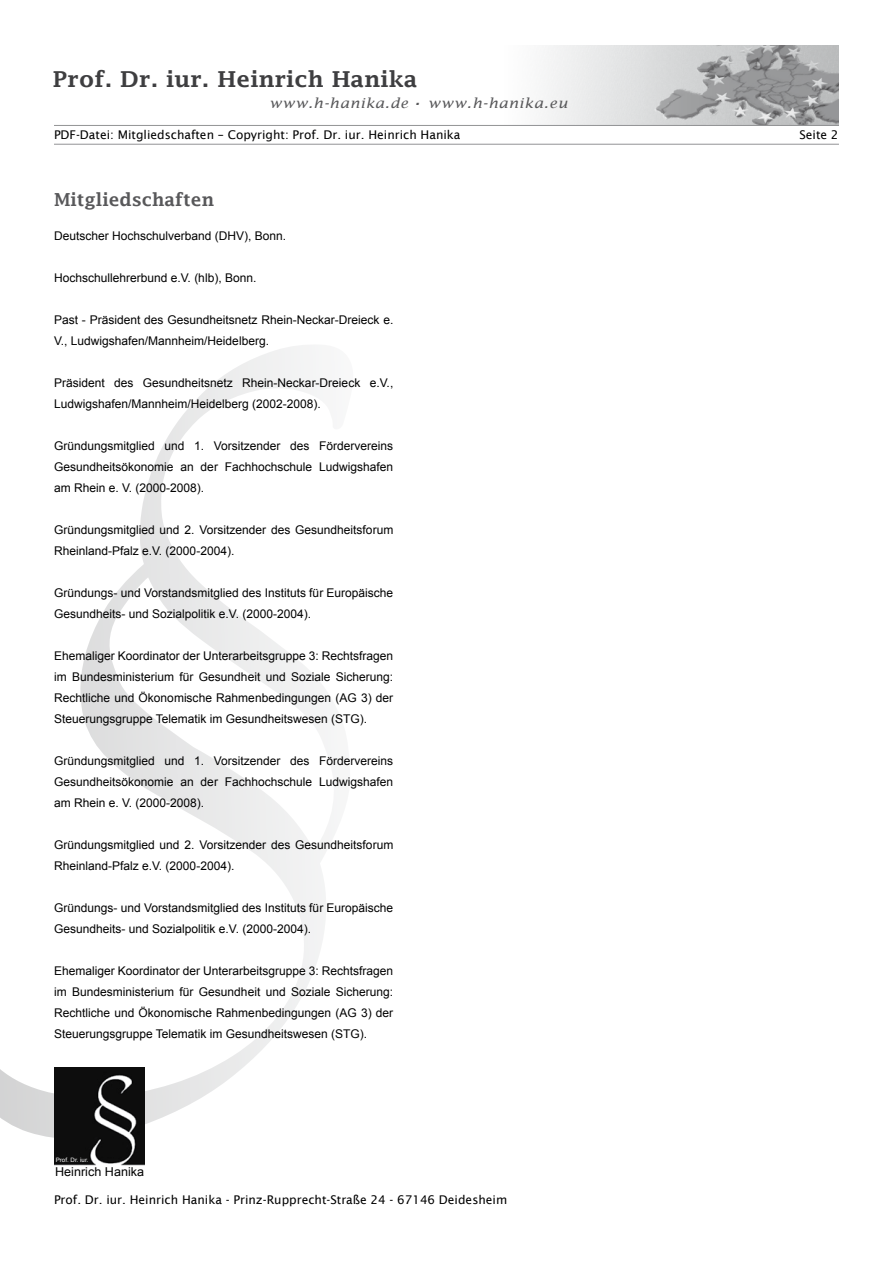
<style>
.page{position:relative;width:893px;height:1263px;background:#fff}
.page>*{position:absolute;margin:0;border:0;box-sizing:border-box;transform-origin:0 0}
.t1{font:600 22.05px "Lucida Fax";letter-spacing:.005em;color:#3e3e40;scale:1.05 1}
.t2{font:600 18px "Lucida Fax";color:#58585a}
.t3{font:italic 13.8px "Lucida Fax";letter-spacing:.035em;color:#58585a;scale:1.1 1}
.t4{font:12.3px "Arial";color:#000}
.t5{font:12px/21px "Arial";color:#000}
.t6{font:12px "Lucida Sans";color:#000}
.t7{font:6px "Arial";color:#fff}
</style>
<div class="page">
<svg style="left:0;top:345px;width:335px;height:794px"></svg>
<img style="left:521px;top:45px;width:318px;height:80px">
<img style="left:54px;top:1068px;width:90px;height:97px">
<hr style="left:54px;top:125px;width:785px;height:1px;background:#929395">
<hr style="left:54px;top:144px;width:785px;height:1px;background:#929395">
<h1 class="t1" style="left:53px;top:66px;width:349px">Prof. Dr. iur. Heinrich Hanika</h1>
<p class="t3" style="left:269px;top:95px;width:273px">www.h-hanika.de <sup>.</sup> www.h-hanika.eu</p>
<p class="t6" style="left:54px;top:127px;width:408px">PDF-Datei: Mitgliedschaften – Copyright: Prof. Dr. iur. Heinrich Hanika</p>
<p class="t6" style="left:799px;top:127px;width:41px">Seite 2</p>
<h2 class="t2" style="left:54px;top:189px;width:162px">Mitgliedschaften</h2>
<p class="t5" style="left:54px;top:226px;width:234px">Deutscher Hochschulverband (DHV), Bonn.</p>
<p class="t5" style="left:54px;top:268px;width:204px">Hochschullehrerbund e.V. (hlb), Bonn.</p>
<p class="t5" style="left:54px;top:310px;width:341px">Past - Präsident des Gesundheitsnetz Rhein-Neckar-Dreieck e.<br>V., Ludwigshafen/Mannheim/Heidelberg.</p>
<p class="t5" style="left:54px;top:373px;width:341px">Präsident des Gesundheitsnetz Rhein-Neckar-Dreieck e.V.,<br>Ludwigshafen/Mannheim/Heidelberg (2002-2008).</p>
<p class="t5" style="left:54px;top:436px;width:341px;text-align:justify">Gründungsmitglied und 1. Vorsitzender des Fördervereins Gesundheitsökonomie an der Fachhochschule Ludwigshafen am Rhein e. V. (2000-2008).</p>
<p class="t5" style="left:54px;top:520px;width:341px">Gründungsmitglied und 2. Vorsitzender des Gesundheitsforum<br>Rheinland-Pfalz e.V. (2000-2004).</p>
<p class="t5" style="left:54px;top:583px;width:341px">Gründungs- und Vorstandsmitglied des Instituts für Europäische<br>Gesundheits- und Sozialpolitik e.V. (2000-2004).</p>
<p class="t5" style="left:54px;top:646px;width:341px;text-align:justify">Ehemaliger Koordinator der Unterarbeitsgruppe 3: Rechtsfragen im Bundesministerium für Gesundheit und Soziale Sicherung:<br>Rechtliche und Ökonomische Rahmenbedingungen (AG 3) der Steuerungsgruppe Telematik im Gesundheitswesen (STG).</p>
<p class="t5" style="left:54px;top:751px;width:341px;text-align:justify">Gründungsmitglied und 1. Vorsitzender des Fördervereins Gesundheitsökonomie an der Fachhochschule Ludwigshafen am Rhein e. V. (2000-2008).</p>
<p class="t5" style="left:54px;top:835px;width:341px">Gründungsmitglied und 2. Vorsitzender des Gesundheitsforum<br>Rheinland-Pfalz e.V. (2000-2004).</p>
<p class="t5" style="left:54px;top:898px;width:341px">Gründungs- und Vorstandsmitglied des Instituts für Europäische<br>Gesundheits- und Sozialpolitik e.V. (2000-2004).</p>
<p class="t5" style="left:54px;top:961px;width:341px;text-align:justify">Ehemaliger Koordinator der Unterarbeitsgruppe 3: Rechtsfragen im Bundesministerium für Gesundheit und Soziale Sicherung:<br>Rechtliche und Ökonomische Rahmenbedingungen (AG 3) der Steuerungsgruppe Telematik im Gesundheitswesen (STG).</p>
<p class="t7" style="left:56px;top:1156px;width:34px">Prof. Dr. iur.</p>
<p class="t4" style="left:55px;top:1164px;width:90px">Heinrich Hanika</p>
<p class="t6" style="left:54px;top:1193px;width:455px">Prof. Dr. iur. Heinrich Hanika - Prinz-Rupprecht-Straße 24 - 67146 Deidesheim</p>
</div>
